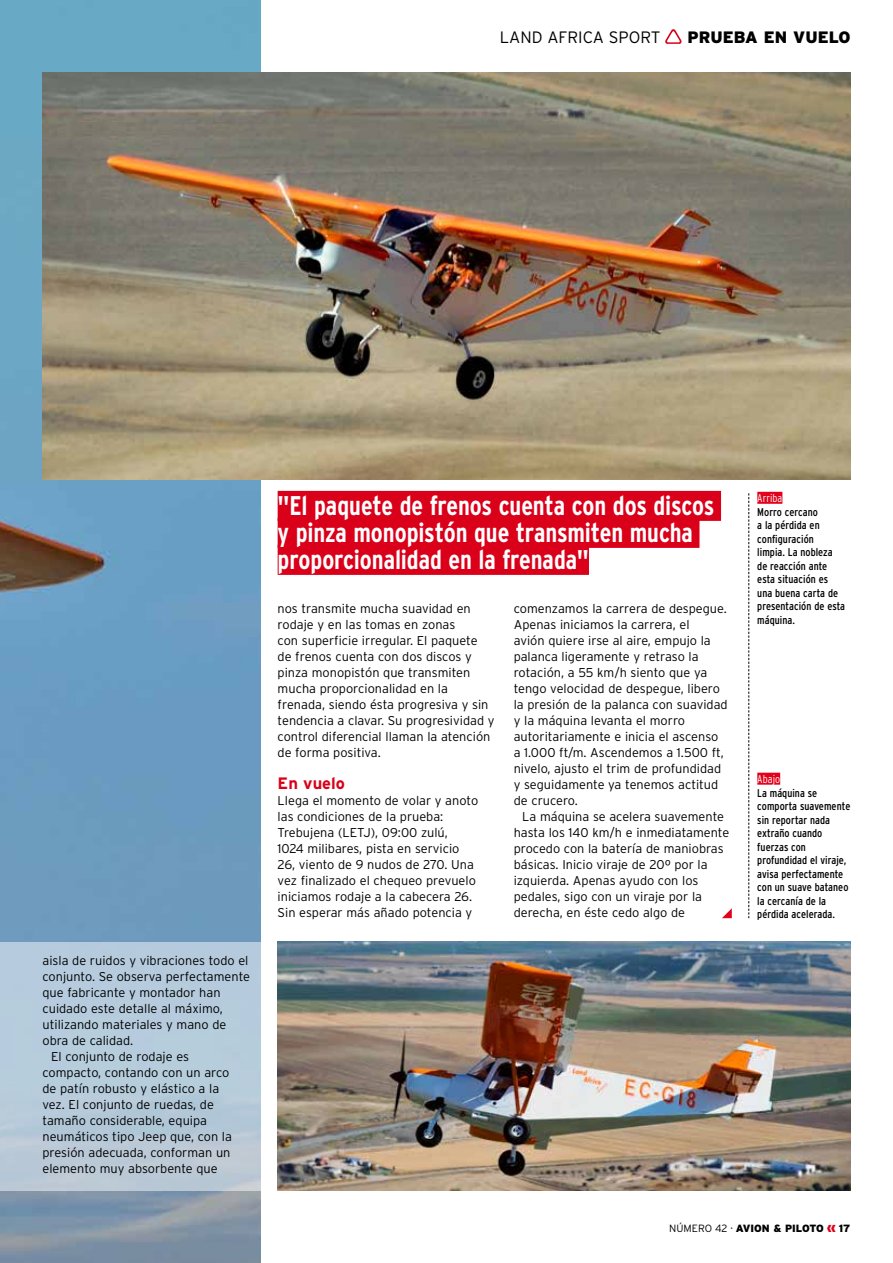
<style>
.page{position:relative;width:893px;height:1263px;background:#fff}
.page>*{position:absolute;margin:0;border:0;box-sizing:border-box;transform-origin:0 0}
.t1{font:700 condensed 27px/27px "Interstate";letter-spacing:-.005em;color:#fff;scale:.95 1}
.t2{font:300 16.5px "Interstate";color:#000}
.t3{font:900 16.5px "Interstate";color:#000}
.t4{font:700 16.5px "Interstate";color:#da001a}
.t5{font:300 12.75px/16px "Interstate";color:#000}
.t6{font:condensed 11.25px/13.5px "Interstate";letter-spacing:.005em;color:#000}
.t7{font:300 condensed 11.25px "Interstate";letter-spacing:.005em;color:#fff}
.t8{font:900 10.5px "Interstate";color:#000}
.s1{font-weight:300}
.s2{font-size:13.5px;color:#da001a}
</style>
<div class="page">
<img style="left:0;top:0;width:261px;height:1263px">
<div style="left:0;top:942px;width:261px;height:249px;background:#b6cbdc"></div>
<img style="left:278px;top:942px;width:572px;height:249px">
<img style="left:43px;top:72px;width:807px;height:407px">
<div style="left:278px;top:491px;width:443px;height:30px;background:#da001a"></div>
<div style="left:278px;top:518px;width:421px;height:30px;background:#da001a"></div>
<div style="left:278px;top:545px;width:311px;height:30px;background:#da001a"></div>
<svg style="left:722px;top:908px;width:10px;height:10px"></svg>
<svg style="left:748px;top:493px;width:1px;height:425px"></svg>
<div style="left:757px;top:492px;width:25px;height:12px;background:#e2001a"></div>
<div style="left:757px;top:773px;width:23px;height:12px;background:#e2001a"></div>
<svg style="left:665px;top:29px;width:16px;height:15px"></svg>
<p class="t2" style="left:500px;top:28px;width:141px">Lan d Africa Sport</p>
<p class="t3" style="left:687px;top:28px;width:153px">PRUEBA EN VUELO</p>
<p class="t5" style="left:43px;top:953px;width:207px">aisla de ruidos y vibraciones todo el</p>
<p class="t5" style="left:43px;top:969px;width:209px">conjunto. Se observa perfectamente</p>
<p class="t5" style="left:43px;top:985px;width:180px">que fabricante y montador han</p>
<p class="t5" style="left:43px;top:1001px;width:182px">cuidado este detalle al máximo,</p>
<p class="t5" style="left:43px;top:1017px;width:185px">utilizando materiales y mano de</p>
<p class="t5" style="left:43px;top:1033px;width:92px">obra de calidad.</p>
<p class="t5" style="left:51px;top:1049px;width:140px">El conjunto de rodaje es</p>
<p class="t5" style="left:43px;top:1065px;width:188px">compacto, contando con un arco</p>
<p class="t5" style="left:43px;top:1081px;width:178px">de patín robusto y elástico a la</p>
<p class="t5" style="left:43px;top:1097px;width:173px">vez. El conjunto de ruedas, de</p>
<p class="t5" style="left:43px;top:1113px;width:166px">tamaño considerable, equipa</p>
<p class="t5" style="left:43px;top:1129px;width:191px">neumáticos tipo Jeep que, con la</p>
<p class="t5" style="left:43px;top:1145px;width:189px">presión adecuada, conforman un</p>
<p class="t5" style="left:43px;top:1161px;width:177px">elemento muy absorbente que</p>
<h1 class="t1" style="left:278px;top:492px;width:461px">"El paquete de frenos cuenta con dos discos y pinza monopistón que transmiten mucha proporcionalidad en la frenada"</h1>
<p class="t7" style="left:757px;top:492px;width:27px">Arriba</p>
<p class="t6" style="left:757px;top:505px;width:89px">Morro cercano<br>a la pérdida en configuración<br>limpia. La nobleza de reacción ante esta situación es una buena carta de presentación de esta máquina.</p>
<p class="t5" style="left:278px;top:601px;width:218px">nos transmite mucha suavidad en rodaje y en las tomas en zonas<br>con superficie irregular. El paquete de frenos cuenta con dos discos y pinza monopistón que transmiten mucha proporcionalidad en la frenada, siendo ésta progresiva y sin tendencia a clavar. Su progresividad y control diferencial llaman la atención de forma positiva.</p>
<p class="t4" style="left:278px;top:774px;width:69px">En vuelo</p>
<p class="t5" style="left:278px;top:793px;width:202px">Llega el momento de volar y anoto las condiciones de la prueba:<br>Trebujena (LETJ), 09:00 zulú,<br>1024 milibares, pista en servicio<br>26, viento de 9 nudos de 270. Una vez finalizado el chequeo prevuelo iniciamos rodaje a la cabecera 26.<br>Sin esperar más añado potencia y</p>
<p class="t5" style="left:514px;top:601px;width:215px">comenzamos la carrera de despegue.<br>Apenas iniciamos la carrera, el<br>avión quiere irse al aire, empujo la palanca ligeramente y retraso la rotación, a 55 km/h siento que ya tengo velocidad de despegue, libero la presión de la palanca con suavidad y la máquina levanta el morro autoritariamente e inicia el ascenso a 1.000 ft/m. Ascendemos a 1.500 ft, nivelo, ajusto el trim de profundidad y seguidamente ya tenemos actitud de crucero.</p>
<p class="t5" style="left:514px;top:809px;width:217px;text-indent:9px">La máquina se acelera suavemente hasta los 140 km/h e inmediatamente procedo con la batería de maniobras básicas. I nicio viraje de 20º por la izquierda. Apenas ayudo con los pedales, sigo con un viraje por la derecha, en éste cedo algo de</p>
<p class="t7" style="left:757px;top:773px;width:24px">Abajo</p>
<p class="t6" style="left:757px;top:786px;width:95px">La máquina se comporta suavemente sin reportar nada extraño cuando fuerzas con profundidad el viraje, avisa perfectamente con un suave bataneo la cercanía de la pérdida acelerada.</p>
<p class="t8" style="left:669px;top:1222px;width:183px"><span class="s1">NÚMERO 42 ·</span> AVION &amp; PILOTO <span class="s2">«</span> 17</p>
</div>
